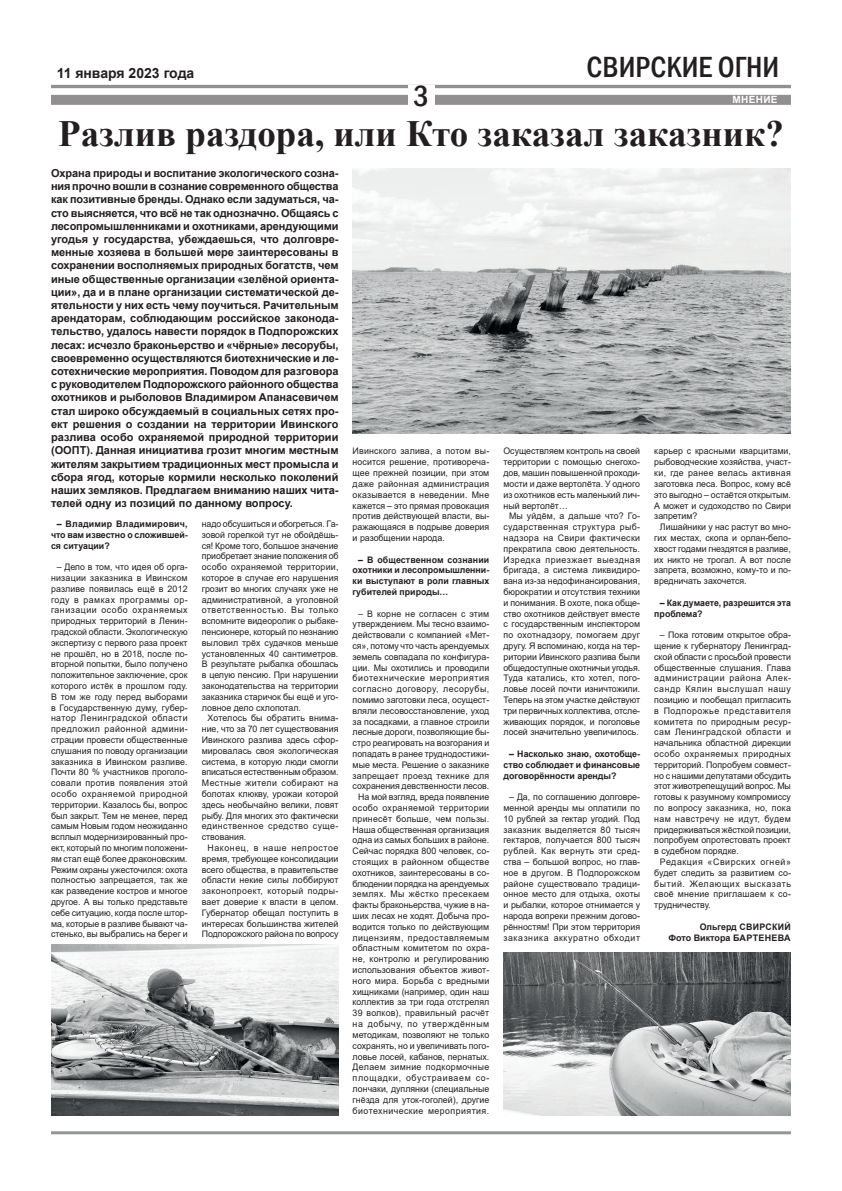
<style>
.page{position:relative;width:842px;height:1191px;background:#fff}
.page>*{position:absolute;margin:0;border:0;box-sizing:border-box;transform-origin:0 0}
.Основной_заголовок{font:700 37px "Times New Roman";color:#231f20}
.Основной_текст{font:500 condensed 30px "Franklin Gothic";color:#231f20}
.Основной_текст-2{font:700 14px "Arial";color:#231f20}
.Основной_текст-3{font:700 11px/13.2px "Arial";color:#231f20;text-align:justify}
.Основной_текст-4{font:700 10px "Arial";letter-spacing:.035em;color:#fff}
.Основной_текст-5{font:9px/10.8px "Arial";color:#231f20;text-align:justify}
.Основной_текст-6{font:700 9px/10.8px "Arial";color:#231f20;text-align:justify}
.Подпись{font:700 9px "Arial";color:#231f20}
</style>
<div class="page">
<hr style="left:51px;top:85px;width:740px;height:3px;background:#231f20">
<div style="left:51px;top:95px;width:740px;height:10px;background:#918f8f"></div>
<div style="left:408px;top:85px;width:27px;height:23px;background:#fff"></div>
<hr style="left:51px;top:1131px;width:740px;height:3px;background:#939598">
<img style="left:353px;top:169px;width:438px;height:265px">
<img style="left:51px;top:944px;width:287px;height:171px">
<img style="left:503px;top:952px;width:288px;height:163px">
<p class="Основной_текст-2" style="left:57px;top:63px;width:139px">11 января 2023 года</p>
<p class="Основной_текст" style="left:414px;top:76px;width:17px">3</p>
<p class="Основной_текст" style="left:587px;top:48px;width:194px">СВИРСКИЕ ОГНИ</p>
<p class="Основной_текст-4" style="left:732px;top:93px;width:47px">МНЕНИЕ</p>
<p class="Основной_заголовок" style="left:58px;top:106px;width:727px">Разлив раздора, или Кто заказал заказник?</p>
<p class="Основной_текст-3" style="left:51px;top:167px;width:289px">Охрана природы и воспитание экологического созна&shy;ния прочно вошли в сознание современного общества как позитивные бренды. Однако если задуматься, ча&shy;сто выясняется, что всё не так однозначно. Общаясь с лесопромышленниками и охотниками, арендующими угодья у государства, убеждаешься, что долговре&shy;менные хозяева в большей мере заинтересованы в сохранении восполняемых природных богатств, чем иные общественные организации «зелёной ориента&shy;ции», да и в плане организации систематической де&shy;ятельности у них есть чему поучиться. Рачительным арендаторам, соблюдающим российское законода&shy;тельство, удалось навести порядок в Подпорожских лесах: исчезло браконьерство и «чёрные» лесорубы, своевременно осуществляются биотехнические и ле&shy;сотехнические мероприятия. Поводом для разговора с руководителем Подпорожского районного общества охотников и рыболовов Владимиром Апанасевичем стал широко обсуждаемый в социальных сетях про&shy;ект решения о создании на территории Ивинского разлива особо охраняемой природной территории (ООПТ). Данная инициатива грозит многим местным жителям закрытием традиционных мест промысла и сбора ягод, которые кормили несколько поколений наших земляков. Предлагаем вниманию наших чита&shy;телей одну из позиций по данному вопросу.</p>
<p class="Основной_текст-6" style="left:51px;top:518px;width:138px;text-indent:6px">– Владимир Владимирович, что вам известно о сложившей&shy;ся ситуации?</p>
<p class="Основной_текст-5" style="left:51px;top:561px;width:138px;text-indent:6px">– Дело в том, что идея об орга&shy;низации заказника в Ивинском разливе появилась ещё в 2012 году в рамках программы ор&shy;ганизации особо охраняемых природных территорий в Ленин&shy;градской области. Экологическую экспертизу с первого раза проект не прошёл, но в 2018, после по&shy;вторной попытки, было получено положительное заключение, срок которого истёк в прошлом году.<br>В том же году перед выборами в Государственную думу, губер&shy;натор Ленинградской области предложил районной админи&shy;страции провести общественные слушания по поводу организации заказника в Ивинском разливе.<br>Почти 80 % участников проголо&shy;совали против появления этой особо охраняемой природной территории. Казалось бы, вопрос был закрыт. Тем не менее, перед самым Новым годом неожиданно всплыл модернизированный про&shy;ект, который по многим положени&shy;ям стал ещё более драконовским.<br>Режим охраны ужесточился: охота полностью запрещается, так же как разведение костров и многое другое. А вы только представьте себе ситуацию, когда после штор&shy;ма, которые в разливе бывают ча&shy;стенько, вы выбрались на берег и</p>
<p class="Основной_текст-5" style="left:202px;top:518px;width:138px">надо обсушиться и обогреться. Га&shy;зовой горелкой тут не обойдёшь&shy;ся! Кроме того, большое значение приобретает знание положения об особо охраняемой территории, которое в случае его нарушения грозит во многих случаях уже не административной, а уголовной ответственностью. Вы только вспомните видеоролик о рыбаке&shy;пенсионере, который по незнанию выловил трёх судачков меньше установленных 40 сантиметров.<br>В результате рыбалка обошлась в целую пенсию. При нарушении законодательства на территории заказника старичок бы ещё и уго&shy;ловное дело схлопотал.</p>
<p class="Основной_текст-5" style="left:202px;top:712px;width:138px;text-indent:6px">Хотелось бы обратить внима&shy;ние, что за 70 лет существования Ивинского разлива здесь сфор&shy;мировалась своя экологическая система, в которую люди смогли вписаться естественным образом.<br>Местные жители собирают на болотах клюкву, урожаи которой здесь необычайно велики, ловят рыбу. Для многих это фактически единственное средство суще&shy;ствования.</p>
<p class="Основной_текст-5" style="left:202px;top:842px;width:138px;text-indent:6px">Наконец, в наше непростое время, требующее консолидации всего общества, в правительстве области некие силы лоббируют законопроект, который подры&shy;вает доверие к власти в целом.<br>Губернатор обещал поступить в интересах большинства жителей Подпорожского района по вопросу</p>
<p class="Основной_текст-5" style="left:353px;top:446px;width:138px">Ивинского залива, а потом вы&shy;носится решение, противореча&shy;щее прежней позиции, при этом даже районная администрация оказывается в неведении. Мне кажется – это прямая провокация против действующей власти, вы&shy;ражающаяся в подрыве доверия и разобщении народа.</p>
<p class="Основной_текст-6" style="left:353px;top:554px;width:138px;text-indent:6px">– В общественном сознании охотники и лесопромышленни&shy;ки выступают в роли главных губителей природы…</p>
<p class="Основной_текст-5" style="left:353px;top:608px;width:138px;text-indent:6px">– В корне не согласен с этим утверждением. Мы тесно взаимо&shy;действовали с компанией «Мет&shy;ся», потому что часть арендуемых земель совпадала по конфигура&shy;ции. Мы охотились и проводили биотехнические мероприятия согласно договору, лесорубы, помимо заготовки леса, осущест&shy;вляли лесовосстановление, уход за посадками, а главное строили лесные дороги, позволяющие бы&shy;стро реагировать на возгорания и попадать в ранее труднодостижи&shy;мые места. Решение о заказнике запрещает проезд технике для сохранения девственности лесов.</p>
<p class="Основной_текст-5" style="left:353px;top:791px;width:138px;text-indent:6px">На мой взгляд, вреда появление особо охраняемой территории принесёт больше, чем пользы.<br>Наша общественная организация одна из самых больших в районе.<br>Сейчас порядка 800 человек, со&shy;стоящих в районном обществе охотников, заинтересованы в со&shy;блюдении порядка на арендуемых землях. Мы жёстко пресекаем факты браконьерства, чужие в на&shy;ших лесах не ходят. Добыча про&shy;водится только по действующим лицензиям, предоставляемым областным комитетом по охра&shy;не, контролю и регулированию использования объектов живот&shy;ного мира. Борьба с вредными хищниками (например, один наш коллектив за три года отстрелял 39 волков), правильный расчёт на добычу, по утверждённым методикам, позволяют не только сохранять, но и увеличивать пого&shy;ловье лосей, кабанов, пернатых.<br>Делаем зимние подкормочные площадки, обустраиваем со&shy;лончаки, дуплянки (специальные гнёзда для уток-гоголей), другие биотехнические мероприятия.</p>
<p class="Основной_текст-5" style="left:503px;top:446px;width:138px">Осуществляем контроль на своей территории с помощью снегохо&shy;дов, машин повышенной проходи&shy;мости и даже вертолёта. У одного из охотников есть маленький лич&shy;ный вертолёт…</p>
<p class="Основной_текст-5" style="left:503px;top:510px;width:138px;text-indent:6px">Мы уйдём, а дальше что? Го&shy;сударственная структура рыб&shy;надзора на Свири фактически прекратила свою деятельность.<br>Изредка приезжает выездная бригада, а система ликвидиро&shy;вана из-за недофинансирования, бюрократии и отсутствия техники и понимания. В охоте, пока обще&shy;ство охотников действует вместе с государственным инспектором по охотнадзору, помогаем друг другу. Я вспоминаю, когда на тер&shy;ритории Ивинского разлива были общедоступные охотничьи угодья.<br>Туда катались, кто хотел, пого&shy;ловье лосей почти изничтожили.<br>Теперь на этом участке действуют три первичных коллектива, отсле&shy;живающих порядок, и поголовье лосей значительно увеличилось.</p>
<p class="Основной_текст-6" style="left:503px;top:748px;width:138px;text-indent:6px">– Насколько знаю, охотобще&shy;ство соблюдает и финансовые договорённости аренды?</p>
<p class="Основной_текст-5" style="left:503px;top:791px;width:138px;text-indent:6px">– Да, по соглашению долговре&shy;менной аренды мы оплатили по 10 рублей за гектар угодий. Под заказник выделяется 80 тысяч гектаров, получается 800 тысяч рублей. Как вернуть эти сред&shy;ства – большой вопрос, но глав&shy;ное в другом. В Подпорожском районе существовало традици&shy;онное место для отдыха, охоты и рыбалки, которое отнимается у народа вопреки прежним догово&shy;рённостям! При этом территория заказника аккуратно обходит</p>
<p class="Основной_текст-5" style="left:654px;top:446px;width:138px">карьер с красными кварцитами, рыбоводческие хозяйства, участ&shy;ки, где ранее велась активная заготовка леса. Вопрос, кому всё это выгодно – остаётся открытым.<br>А может и судоходство по Свири запретим?</p>
<p class="Основной_текст-5" style="left:654px;top:521px;width:138px;text-indent:6px">Лишайники у нас растут во мно&shy;гих местах, скопа и орлан-бело&shy;хвост годами гнездятся в разливе, их никто не трогал. А вот после запрета, возможно, кому-то и по&shy;вредничать захочется.</p>
<p class="Основной_текст-6" style="left:654px;top:597px;width:138px;text-indent:6px">– Как думаете, разрешится эта проблема?</p>
<p class="Основной_текст-5" style="left:654px;top:629px;width:138px;text-indent:6px">– Пока готовим открытое обра&shy;щение к губернатору Ленинград&shy;ской области с просьбой провести общественные слушания. Глава администрации района Алек&shy;сандр Кялин выслушал нашу позицию и пообещал пригласить в Подпорожье представителя комитета по природным ресур&shy;сам Ленинградской области и начальника областной дирекции особо охраняемых природных территорий. Попробуем совмест&shy;но с нашими депутатами обсудить этот животрепещущий вопрос. Мы готовы к разумному компромиссу по вопросу заказника, но, пока нам навстречу не идут, будем придерживаться жёсткой позиции, попробуем опротестовать проект в судебном порядке.</p>
<p class="Основной_текст-5" style="left:654px;top:856px;width:138px;text-indent:6px">Редакция «Свирских огней» будет следить за развитием со&shy;бытий. Желающих высказать своё мнение приглашаем к со&shy;трудничеству.</p>
<p class="Подпись" style="left:700px;top:920px;width:93px">Ольгерд СВИРСКИЙ</p>
<p class="Подпись" style="left:668px;top:931px;width:124px">Фото Виктора БАРТЕНЕВА</p>
</div>
